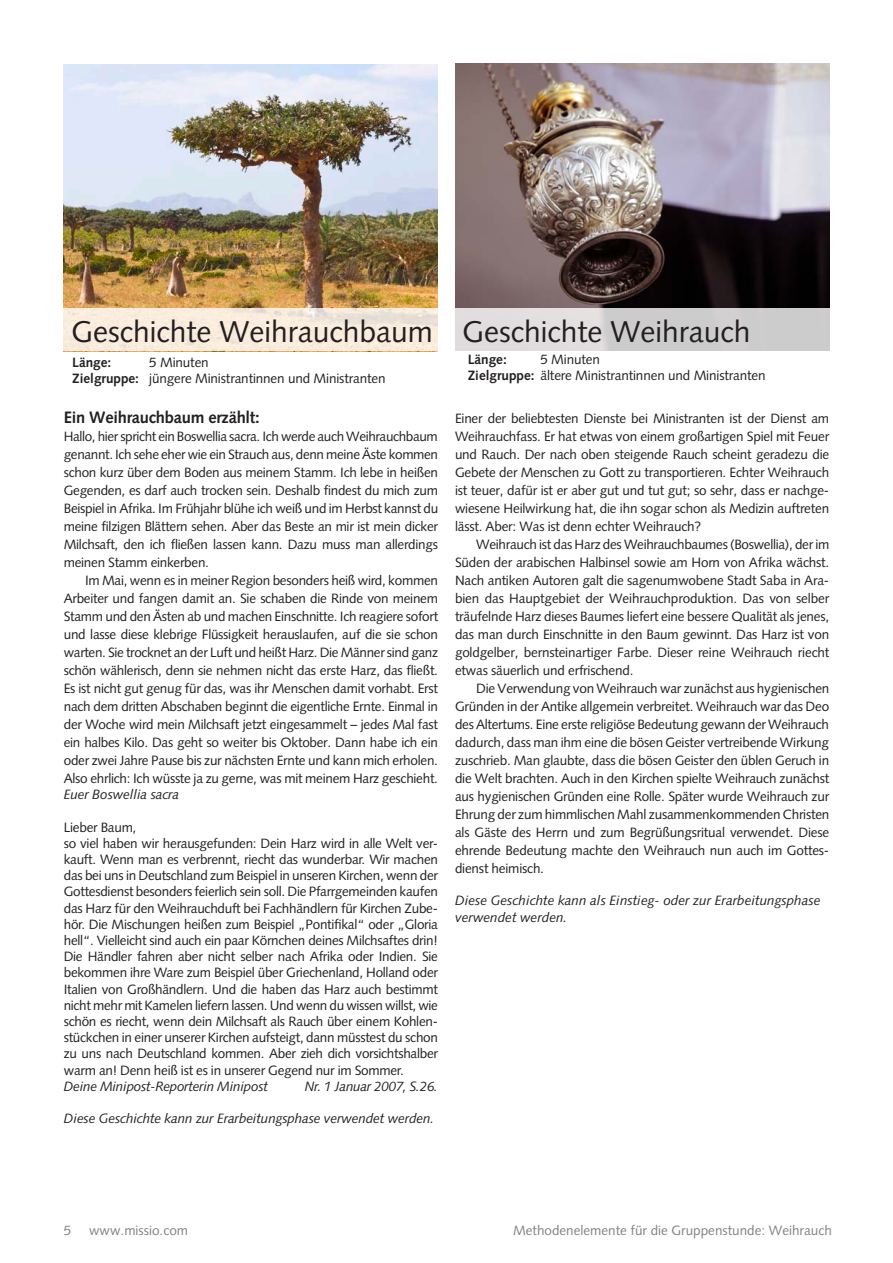
<style>
.page{position:relative;width:893px;height:1263px;background:#fff}
.page>*{position:absolute;margin:0;border:0;box-sizing:border-box;transform-origin:0 0}
.t1{font:30px "Syntax";color:#231f20}
.t2{font:700 16.5px "Syntax";letter-spacing:-.015em;color:#231f20}
.t3{font:13.5px/18px "Syntax";letter-spacing:-.02em;color:#231f20;text-align:justify}
.t4{font:italic 13.5px/16.2px "Syntax";letter-spacing:-.01em;color:#231f20}
.t5{font:13.5px "Syntax";color:#808285}
.t6{font:700 13.5px "Syntax";color:#231f20}
.s1{font-weight:700}
</style>
<div class="page">
<img style="left:455px;top:64px;width:374px;height:244px">
<div style="left:455px;top:308px;width:374px;height:42px;background:linear-gradient(to right,#e4dfe0,#c7c7c7)"></div>
<img style="left:64px;top:64px;width:374px;height:244px">
<svg style="left:64px;top:308px;width:374px;height:43px;background:#f7ebdc"></svg>
<h1 class="t1" style="left:71px;top:314px;width:363px">Geschichte Weihrauchbaum</h1>
<p class="t6" style="left:72px;top:355px;width:41px">Länge:</p>
<p class="t3" style="left:72px;top:354px;width:315px;line-height:16.2px;text-indent:77px">5 Minuten<br><span class="s1">Zielgruppe:</span> jüngere Ministrantinnen und Ministranten</p>
<p class="t2" style="left:64px;top:408px;width:197px">Ein Weihrauchbaum erzählt:</p>
<p class="t3" style="left:64px;top:427px;width:376px">Hallo, hier spricht ein Boswellia sacra. Ich werde auch Weihrauchbaum genannt. Ich sehe eher wie ein Strauch aus, denn meine Äste kommen schon kurz über dem Boden aus meinem Stamm. Ich lebe in heißen Gegenden, es darf auch trocken sein. Deshalb findest du mich zum Beispiel in Afrika. Im Frühjahr blühe ich weiß und im Herbst kannst du meine filzigen Blättern sehen. Aber das Beste an mir ist mein dicker Milchsaft, den ich fließen lassen kann. Dazu muss man allerdings meinen Stamm einkerben.</p>
<p class="t3" style="left:64px;top:571px;width:376px;text-indent:21px">Im Mai, wenn es in meiner Region besonders heiß wird, kommen Arbeiter und fangen damit an. Sie schaben die Rinde von meinem Stamm und den Ästen ab und machen Einschnitte. Ich reagiere sofort und lasse diese klebrige Flüssigkeit herauslaufen, auf die sie schon warten. Sie trocknet an der Luft und heißt Harz. Die Männer sind ganz schön wählerisch, denn sie nehmen nicht das erste Harz, das fließt.<br>Es ist nicht gut genug für das, was ihr Menschen damit vorhabt. Erst nach dem dritten Abschaben beginnt die eigentliche Ernte. Einmal in der Woche wird mein Milchsaft jetzt eingesammelt – jedes Mal fast ein halbes Kilo. Das geht so weiter bis Oktober. Dann habe ich ein oder zwei Jahre Pause bis zur nächsten Ernte und kann mich erholen.<br>Also ehrlich: Ich wüsste ja zu gerne, was mit meinem Harz geschieht.</p>
<p class="t4" style="left:64px;top:786px;width:117px">Euer Boswellia sacra</p>
<p class="t3" style="left:64px;top:819px;width:376px;line-height:16.2px;text-align:left">Lieber Baum,<br>so viel haben wir herausgefunden: Dein Harz wird in alle Welt ver&shy;kauft. Wenn man es verbrennt, riecht das wunderbar. Wir machen das bei uns in Deutschland zum Beispiel in unseren Kirchen, wenn der Gottesdienst besonders feierlich sein soll. Die Pfarrgemeinden kaufen das Harz für den Weihrauchduft bei Fachhändlern für Kirchen Zube&shy;hör. Die Mischungen heißen zum Beispiel „Pontifikal“ oder „Gloria hell“. Vielleicht sind auch ein paar Körnchen deines Milchsaftes drin!<br>Die Händler fahren aber nicht selber nach Afrika oder Indien. Sie bekommen ihre Ware zum Beispiel über Griechenland, Holland oder Italien von Großhändlern. Und die haben das Harz auch bestimmt nicht mehr mit Kamelen liefern lassen. Und wenn du wissen willst, wie schön es riecht, wenn dein Milchsaft als Rauch über einem Kohlen&shy;stückchen in einer unserer Kirchen aufsteigt, dann müsstest du schon zu uns nach Deutschland kommen. Aber zieh dich vorsichtshalber warm an! Denn heiß ist es in unserer Gegend nur im Sommer.</p>
<p class="t4" style="left:64px;top:1078px;width:206px">Deine Minipost-Reporterin Minipost</p>
<p class="t4" style="left:305px;top:1078px;width:135px">Nr. 1 Januar 2007, S.26.</p>
<p class="t4" style="left:64px;top:1110px;width:372px">Diese Geschichte kann zur Erarbeitungsphase verwendet werden.</p>
<h1 class="t1" style="left:463px;top:314px;width:289px">Geschichte Weihrauch</h1>
<p class="t6" style="left:468px;top:352px;width:41px">Länge:</p>
<p class="t3" style="left:468px;top:351px;width:299px;line-height:16.2px;text-indent:73px">5 Minuten<br><span class="s1">Zielgruppe:</span> ältere Ministrantinnen und Ministranten</p>
<p class="t3" style="left:455px;top:409px;width:376px">Einer der beliebtesten Dienste bei Ministranten ist der Dienst am Weihrauchfass. Er hat etwas von einem großartigen Spiel mit Feuer und Rauch. Der nach oben steigende Rauch scheint geradezu die Gebete der Menschen zu Gott zu transportieren. Echter Weihrauch ist teuer, dafür ist er aber gut und tut gut; so sehr, dass er nachge&shy;wiesene Heilwirkung hat, die ihn sogar schon als Medizin auftreten lässt. Aber: Was ist denn echter Weihrauch?</p>
<p class="t3" style="left:455px;top:535px;width:376px;text-indent:21px">Weihrauch ist das Harz des Weihrauchbaumes (Boswellia), der im Süden der arabischen Halbinsel sowie am Horn von Afrika wächst.<br>Nach antiken Autoren galt die sagenumwobene Stadt Saba in Ara&shy;bien das Hauptgebiet der Weihrauchproduktion. Das von selber träufelnde Harz dieses Baumes liefert eine bessere Qualität als jenes, das man durch Einschnitte in den Baum gewinnt. Das Harz ist von goldgelber, bernsteinartiger Farbe. Dieser reine Weihrauch riecht etwas säuerlich und erfrischend.</p>
<p class="t3" style="left:455px;top:679px;width:376px;text-indent:21px">Die Verwendung von Weihrauch war zunächst aus hygienischen Gründen in der Antike allgemein verbreitet. Weihrauch war das Deo des Altertums. Eine erste religiöse Bedeutung gewann der Weihrauch dadurch, dass man ihm eine die bösen Geister vertreibende Wirkung zuschrieb. Man glaubte, dass die bösen Geister den üblen Geruch in die Welt brachten. Auch in den Kirchen spielte Weihrauch zunächst aus hygienischen Gründen eine Rolle. Später wurde Weihrauch zur Ehrung der zum himmlischen Mahl zusammenkommenden Christen als Gäste des Herrn und zum Begrüßungsritual verwendet. Diese ehrende Bedeutung machte den Weihrauch nun auch im Gottes&shy;dienst heimisch.</p>
<p class="t4" style="left:455px;top:892px;width:367px">Diese Geschichte kann als Einstieg- oder zur Erarbeitungsphase verwendet werden.</p>
<p class="t5" style="left:64px;top:1222px;width:9px">5</p>
<p class="t5" style="left:89px;top:1222px;width:101px">www.missio.com</p>
<p class="t5" style="left:513px;top:1222px;width:320px">Methodenelemente für die Gruppenstunde: Weihrauch</p>
</div>
